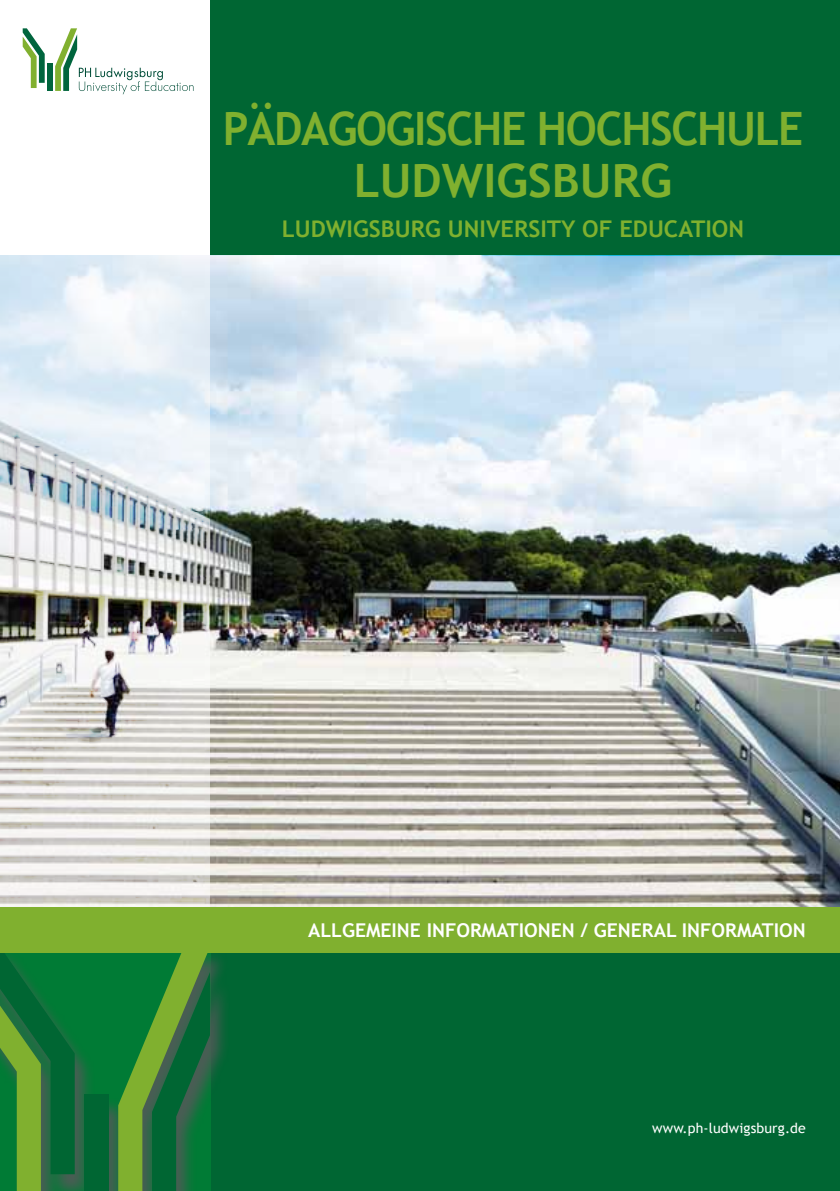
<style>
.page{position:relative;width:840px;height:1191px;background:#fff}
.page>*{position:absolute;margin:0;border:0;box-sizing:border-box;transform-origin:0 0}
.t1{font:700 46px/52px "Trebuchet MS";letter-spacing:-.03em;color:#80b02f;text-align:center;scale:.96 1}
.t2{font:700 23px "Trebuchet MS";color:#80b02f}
.t3{font:700 19px "Trebuchet MS";color:#fff}
.t4{font:14px "Trebuchet MS";letter-spacing:.01em;color:#fff}
</style>
<div class="page">
<div style="left:210px;top:924px;width:629px;height:267px;background:#063"></div>
<img style="left:210px;top:255px;width:629px;height:652px">
<svg style="left:0;top:255px;width:210px;height:652px"></svg>
<div style="left:47px;top:64px;width:6px;height:27px;background:#00653d"></div>
<svg style="left:23px;top:28px;width:22px;height:60px"></svg>
<svg style="left:55px;top:28px;width:138px;height:66px"></svg>
<div style="left:0;top:950px;width:230px;height:241px;background:#57585a;opacity:.85"></div>
<div style="left:84px;top:1094px;width:24px;height:97px;background:#063"></div>
<svg style="left:118px;top:952px;width:92px;height:239px;background:#2f8037"></svg>
<svg style="left:0;top:952px;width:75px;height:239px;background:#257e35"></svg>
<div style="left:210px;top:0;width:629px;height:255px;background:#063"></div>
<div style="left:0;top:907px;width:839px;height:45px;background:#80b02f"></div>
<h1 class="t1" style="left:223px;top:103px;width:605px">PÄDAGOGISCHE HOCHSCHULE<br>LUDWIGSBURG</h1>
<p class="t2" style="left:281px;top:215px;width:463px">LUDWIGSBURG UNIVERSITY OF EDUCATION</p>
<p class="t3" style="left:308px;top:918px;width:499px">ALLGEMEINE INFORMATIONEN / GENERAL INFORMATION</p>
<p class="t4" style="left:652px;top:1120px;width:155px">www.ph-ludwigsburg.de</p>
</div>
